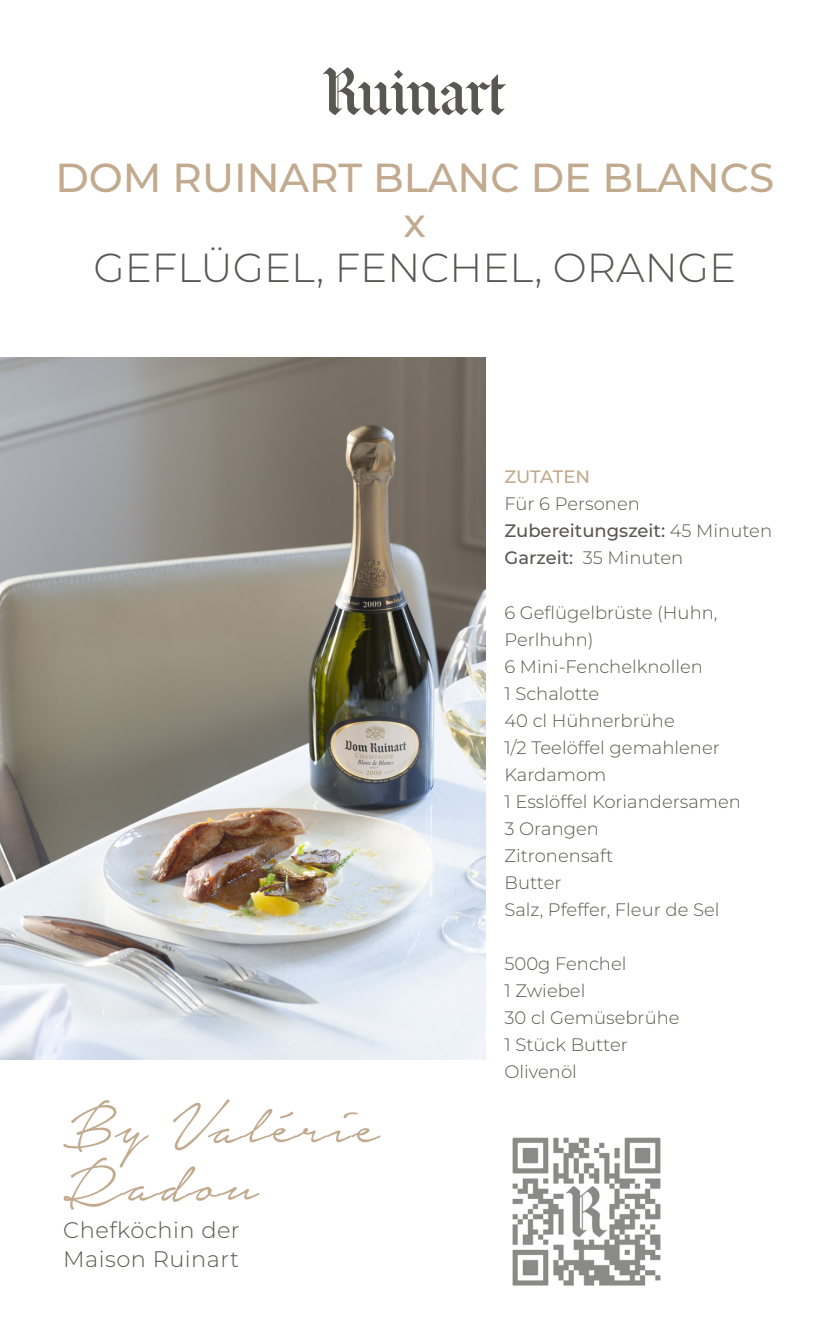
<style>
.page{position:relative;width:830px;height:1340px;background:#fff}
.page>*{position:absolute;margin:0;border:0;box-sizing:border-box;transform-origin:0 0}
.t1{font:76.5px "Notera";letter-spacing:.02em;color:#c1aa8e}
.t2{font:500 40.5px "Montserrat";color:#c1aa8e}
.t3{font:300 40.5px "Montserrat";color:#585752}
.t4{font:300 22.5px/29.2px "Montserrat";letter-spacing:.02em;color:#585752}
.t5{font:300 18px/27px "Montserrat";color:#585752}
.t6{font:500 18px "Montserrat";color:#585752}
.t7{font:500 18px "Montserrat";letter-spacing:-.005em;color:#c1aa8e}
.s1{font-weight:300}
.s2{font-weight:500}
</style>
<div class="page">
<img style="left:0;top:357px;width:485px;height:702px">
<svg style="left:323px;top:67px;width:182px;height:48px"></svg>
<img style="left:512px;top:1137px;width:149px;height:149px">
<p class="t2" style="left:55px;top:150px;width:720px">DOM RUINART BLANC DE BLANCS</p>
<p class="t2" style="left:403px;top:195px;width:24px">x</p>
<p class="t3" style="left:93px;top:240px;width:644px">GEFLÜGEL, FENCHEL, ORANGE</p>
<p class="t7" style="left:504px;top:464px;width:87px">ZUTATEN</p>
<p class="t5" style="left:504px;top:490px;width:137px">Für 6 Personen</p>
<p class="t6" style="left:504px;top:518px;width:269px">Zubereitungszeit: <span class="s1">45 Minuten</span></p>
<p class="t5" style="left:504px;top:544px;width:180px"><span class="s2">Garzeit:</span> 35 Minuten</p>
<p class="t1" style="left:63px;top:1088px;width:317px">By Valérie</p>
<p class="t1" style="left:63px;top:1145px;width:196px">Radou</p>
<p class="t4" style="left:63px;top:1214px;width:178px">Chefköchin der<br>Maison Ruinart</p>
<p class="t5" style="left:504px;top:598px;width:214px">6 Geflügelbrüste (Huhn,<br>Perlhuhn)</p>
<p class="t5" style="left:504px;top:652px;width:200px">6 Mini-Fenchelknollen</p>
<p class="t5" style="left:504px;top:679px;width:96px">1 Schalotte</p>
<p class="t5" style="left:504px;top:706px;width:172px">40 cl Hühnerbrühe</p>
<p class="t5" style="left:504px;top:733px;width:217px">1/2 Teelöffel gemahlener<br>Kardamom</p>
<p class="t5" style="left:504px;top:787px;width:238px">1 Esslöffel Koriandersamen</p>
<p class="t5" style="left:504px;top:814px;width:96px">3 Orangen</p>
<p class="t5" style="left:504px;top:841px;width:110px">Zitronensaft</p>
<p class="t5" style="left:504px;top:868px;width:59px">Butter</p>
<p class="t5" style="left:504px;top:895px;width:216px">Salz, Pfeffer, Fleur de Sel</p>
<p class="t5" style="left:504px;top:949px;width:123px">500g Fenchel</p>
<p class="t5" style="left:504px;top:976px;width:82px">1 Zwiebel</p>
<p class="t5" style="left:504px;top:1003px;width:177px">30 cl Gemüsebrühe</p>
<p class="t5" style="left:504px;top:1030px;width:125px">1 Stück Butter</p>
<p class="t5" style="left:504px;top:1057px;width:74px">Olivenöl</p>
</div>
